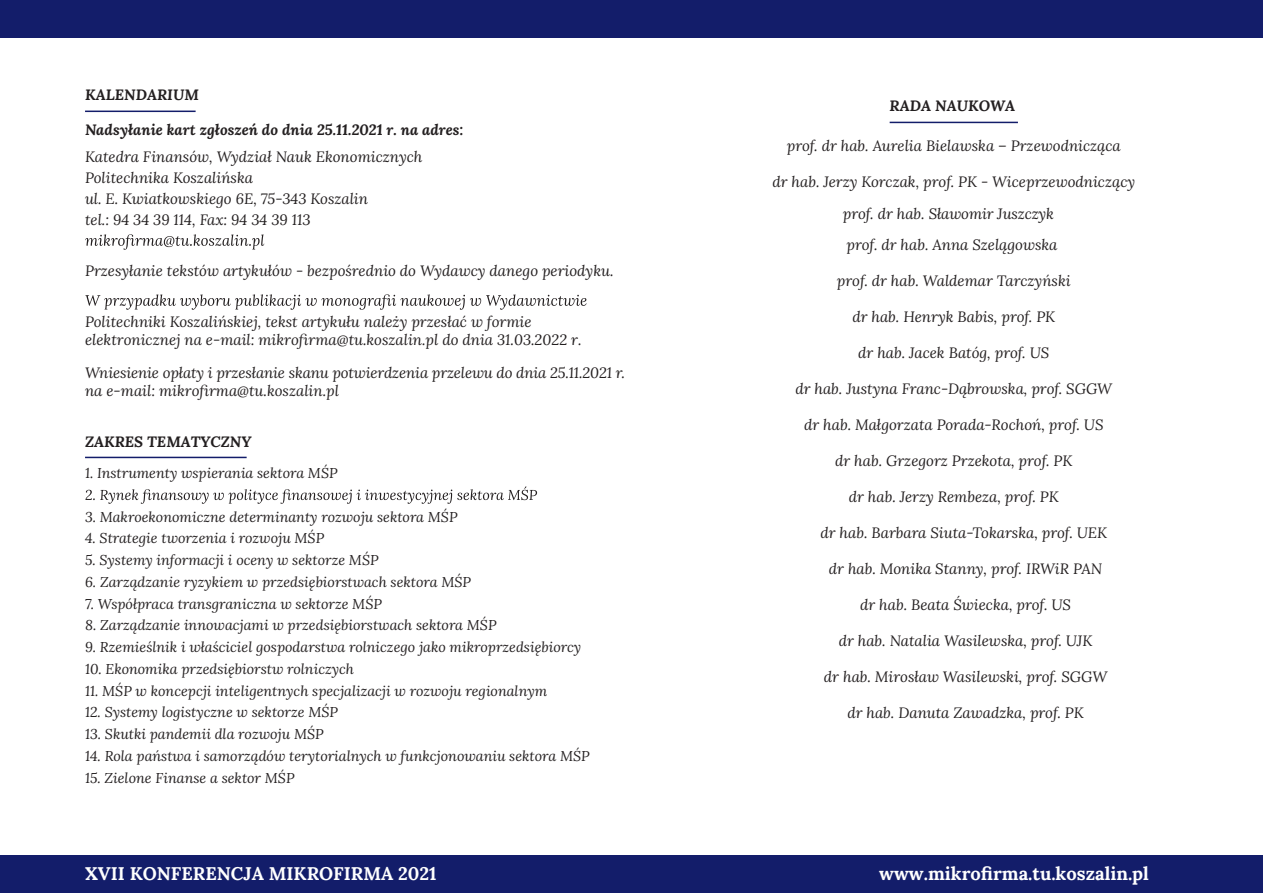
<style>
.page{position:relative;width:1263px;height:893px;background:#fff}
.page>*{position:absolute;margin:0;border:0;box-sizing:border-box;transform-origin:0 0}
.t1{font:700 18.3px "Lora";color:#fff}
.t2{font:italic 15px/21px "Lora";color:#231f20}
.t3{font:italic 700 15px "Lora";color:#231f20}
.t4{font:italic 14.25px "Lora";color:#231f20}
</style>
<div class="page">
<div style="left:0;top:0;width:1263px;height:38px;background:#131d6a"></div>
<div style="left:0;top:855px;width:1263px;height:38px;background:#131d6a"></div>
<svg style="left:85px;top:234px;width:179px;height:16px"></svg>
<svg style="left:85px;top:294px;width:502px;height:16px"></svg>
<svg style="left:85px;top:486px;width:452px;height:18px"></svg>
<hr style="left:85px;top:111px;width:111px;height:1px;background:#131d6a">
<hr style="left:85px;top:457px;width:162px;height:1px;background:#131d6a">
<hr style="left:890px;top:122px;width:128px;height:1px;background:#131d6a">
<p class="t3" style="left:85px;top:85px;width:115px">KALENDARIUM</p>
<p class="t3" style="left:85px;top:119px;width:380px">Nadsyłanie kart zgłoszeń do dnia 25.11.2021 r. na adres:</p>
<p class="t2" style="left:85px;top:145px;width:339px">Katedra Finansów, Wydział Nauk Ekonomicznych Politechnika Koszalińska<br>ul. E. Kwiatkowskiego 6E, 75-343 Koszalin<br>tel.: 94 34 39 114, Fax: 94 34 39 113</p>
<p class="t2" style="left:85px;top:259px;width:530px">Przesyłanie tekstów artykułów - bezpośrednio do Wydawcy danego periodyku.</p>
<p class="t2" style="left:85px;top:312px;width:498px;line-height:18px">Politechniki Koszalińskiej, tekst artykułu należy przesłać w formie elektronicznej na e-mail: mikrofirma@tu.koszalin.pl do dnia 31.03.2022 r.</p>
<p class="t2" style="left:85px;top:363px;width:541px;line-height:18px">Wniesienie opłaty i przesłanie skanu potwierdzenia przelewu do dnia 25.11.2021 r. na e-mail: mikrofirma@tu.koszalin.pl</p>
<p class="t3" style="left:85px;top:431px;width:168px">ZAKRES TEMATYCZNY</p>
<p class="t4" style="left:85px;top:463px;width:254px">1. Instrumenty wspierania sektora MŚP</p>
<p class="t4" style="left:85px;top:507px;width:374px">3. Makroekonomiczne determinanty rozwoju sektora MŚP</p>
<p class="t4" style="left:85px;top:529px;width:241px">4. Strategie tworzenia i rozwoju MŚP</p>
<p class="t4" style="left:85px;top:550px;width:295px">5. Systemy informacji i oceny w sektorze MŚP</p>
<p class="t4" style="left:85px;top:572px;width:387px">6. Zarządzanie ryzykiem w przedsiębiorstwach sektora MŚP</p>
<p class="t4" style="left:85px;top:594px;width:298px">7. Współpraca transgraniczna w sektorze MŚP</p>
<p class="t4" style="left:85px;top:615px;width:413px">8. Zarządzanie innowacjami w przedsiębiorstwach sektora MŚP</p>
<p class="t4" style="left:85px;top:637px;width:498px">9. Rzemieślnik i właściciel gospodarstwa rolniczego jako mikroprzedsiębiorcy</p>
<p class="t4" style="left:85px;top:659px;width:270px">10. Ekonomika przedsiębiorstw rolniczych</p>
<p class="t4" style="left:85px;top:681px;width:464px">11. MŚP w koncepcji inteligentnych specjalizacji w rozwoju regionalnym</p>
<p class="t4" style="left:85px;top:702px;width:254px">12. Systemy logistyczne w sektorze MŚP</p>
<p class="t4" style="left:85px;top:724px;width:240px">13. Skutki pandemii dla rozwoju MŚP</p>
<p class="t4" style="left:85px;top:746px;width:506px">14. Rola państwa i samorządów terytorialnych w funkcjonowaniu sektora MŚP</p>
<p class="t4" style="left:85px;top:768px;width:211px">15. Zielone Finanse a sektor MŚP</p>
<p class="t3" style="left:890px;top:96px;width:127px">RADA NAUKOWA</p>
<p class="t2" style="left:787px;top:134px;width:335px">prof. dr hab. Aurelia Bielawska – Przewodnicząca</p>
<p class="t2" style="left:772px;top:170px;width:364px">dr hab. Jerzy Korczak, prof. PK - Wiceprzewodniczący</p>
<p class="t2" style="left:843px;top:203px;width:213px">prof. dr hab. Sławomir Juszczyk</p>
<p class="t2" style="left:846px;top:234px;width:212px">prof. dr hab. Anna Szelągowska</p>
<p class="t2" style="left:837px;top:270px;width:235px">prof. dr hab. Waldemar Tarczyński</p>
<p class="t2" style="left:852px;top:306px;width:204px">dr hab. Henryk Babis, prof. PK</p>
<p class="t2" style="left:858px;top:342px;width:193px">dr hab. Jacek Batóg, prof. US</p>
<p class="t2" style="left:795px;top:378px;width:318px">dr hab. Justyna Franc-Dąbrowska, prof. SGGW</p>
<p class="t2" style="left:804px;top:414px;width:301px">dr hab. Małgorzata Porada-Rochoń, prof. US</p>
<p class="t2" style="left:835px;top:450px;width:239px">dr hab. Grzegorz Przekota, prof. PK</p>
<p class="t2" style="left:849px;top:486px;width:211px">dr hab. Jerzy Rembeza, prof. PK</p>
<p class="t2" style="left:820px;top:522px;width:288px">dr hab. Barbara Siuta-Tokarska, prof. UEK</p>
<p class="t2" style="left:829px;top:558px;width:275px">dr hab. Monika Stanny, prof. IRWiR PAN</p>
<p class="t2" style="left:860px;top:594px;width:212px">dr hab. Beata Świecka, prof. US</p>
<p class="t2" style="left:839px;top:630px;width:255px">dr hab. Natalia Wasilewska, prof. UJK</p>
<p class="t2" style="left:824px;top:666px;width:285px">dr hab. Mirosław Wasilewski, prof. SGGW</p>
<p class="t2" style="left:847px;top:702px;width:238px">dr hab. Danuta Zawadzka, prof. PK</p>
<p class="t1" style="left:85px;top:860px;width:353px">XVII KONFERENCJA MIKROFIRMA 2021</p>
<p class="t1" style="left:879px;top:859px;width:271px">www.mikrofirma.tu.koszalin.pl</p>
</div>
